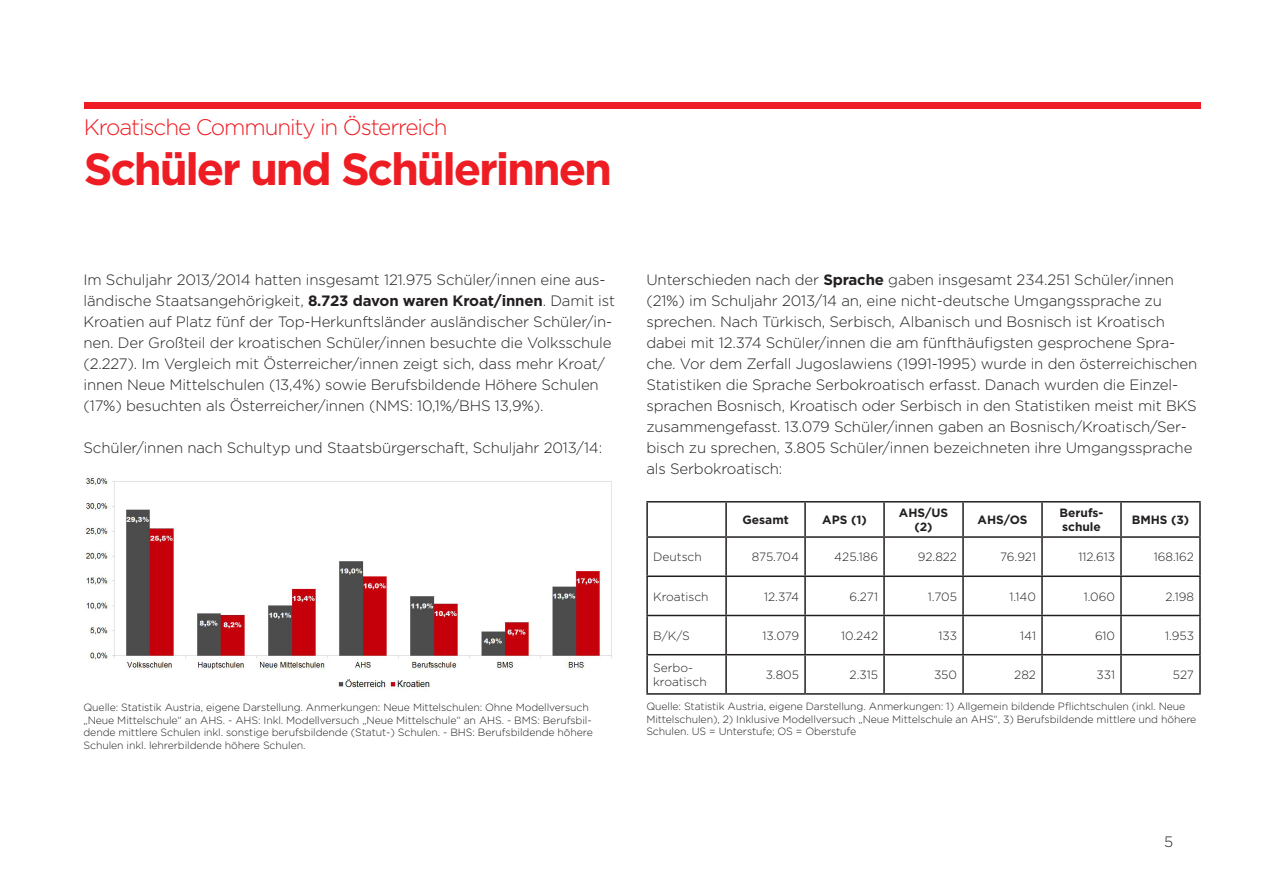
<style>
.page{position:relative;width:1263px;height:893px;background:#fff}
.page>*{position:absolute;margin:0;border:0;box-sizing:border-box;transform-origin:0 0}
.t1{font:700 45px "Gotham";letter-spacing:-.05em;color:#ee1d23}
.t2{font:300 22.5px "Gotham";letter-spacing:-.05em;color:#ee1d23}
.t3{font:300 15px/21px "Gotham";letter-spacing:-.01em;color:#231f20}
.t4{font:300 12px "Gotham";color:#231f20}
.t5{font:700 12px/13.5px "Gotham";color:#231f20;text-align:center}
.t6{font:300 10.5px/12.6px "Gotham";letter-spacing:-.01em;color:#231f20}
.s1{font-weight:700}
</style>
<div class="page">
<div style="left:84px;top:102px;width:1117px;height:6px;background:#ee1d23"></div>
<hr style="left:646px;top:501px;width:80px;height:2px;background:#231f20">
<hr style="left:646px;top:503px;width:2px;height:33px;background:#231f20">
<hr style="left:726px;top:501px;width:79px;height:2px;background:#231f20">
<hr style="left:725px;top:503px;width:2px;height:33px;background:#231f20">
<hr style="left:805px;top:501px;width:79px;height:2px;background:#231f20">
<hr style="left:804px;top:503px;width:2px;height:33px;background:#231f20">
<hr style="left:884px;top:501px;width:79px;height:2px;background:#231f20">
<hr style="left:883px;top:503px;width:2px;height:33px;background:#231f20">
<hr style="left:963px;top:501px;width:79px;height:2px;background:#231f20">
<hr style="left:962px;top:503px;width:2px;height:33px;background:#231f20">
<hr style="left:1042px;top:501px;width:79px;height:2px;background:#231f20">
<hr style="left:1041px;top:503px;width:2px;height:33px;background:#231f20">
<hr style="left:1121px;top:501px;width:80px;height:2px;background:#231f20">
<hr style="left:1120px;top:503px;width:2px;height:33px;background:#231f20">
<hr style="left:1199px;top:503px;width:2px;height:33px;background:#231f20">
<hr style="left:646px;top:536px;width:80px;height:2px;background:#231f20">
<hr style="left:646px;top:538px;width:2px;height:37px;background:#231f20">
<hr style="left:726px;top:536px;width:79px;height:2px;background:#231f20">
<hr style="left:725px;top:538px;width:2px;height:37px;background:#231f20">
<hr style="left:805px;top:536px;width:79px;height:2px;background:#231f20">
<hr style="left:804px;top:538px;width:2px;height:37px;background:#231f20">
<hr style="left:884px;top:536px;width:79px;height:2px;background:#231f20">
<hr style="left:883px;top:538px;width:2px;height:37px;background:#231f20">
<hr style="left:963px;top:536px;width:79px;height:2px;background:#231f20">
<hr style="left:962px;top:538px;width:2px;height:37px;background:#231f20">
<hr style="left:1042px;top:536px;width:79px;height:2px;background:#231f20">
<hr style="left:1041px;top:538px;width:2px;height:37px;background:#231f20">
<hr style="left:1121px;top:536px;width:80px;height:2px;background:#231f20">
<hr style="left:1120px;top:538px;width:2px;height:37px;background:#231f20">
<hr style="left:1199px;top:538px;width:2px;height:37px;background:#231f20">
<hr style="left:646px;top:575px;width:80px;height:2px;background:#231f20">
<hr style="left:646px;top:577px;width:2px;height:38px;background:#231f20">
<hr style="left:726px;top:575px;width:79px;height:2px;background:#231f20">
<hr style="left:725px;top:577px;width:2px;height:38px;background:#231f20">
<hr style="left:805px;top:575px;width:79px;height:2px;background:#231f20">
<hr style="left:804px;top:577px;width:2px;height:38px;background:#231f20">
<hr style="left:884px;top:575px;width:79px;height:2px;background:#231f20">
<hr style="left:883px;top:577px;width:2px;height:38px;background:#231f20">
<hr style="left:963px;top:575px;width:79px;height:2px;background:#231f20">
<hr style="left:962px;top:577px;width:2px;height:38px;background:#231f20">
<hr style="left:1042px;top:575px;width:79px;height:2px;background:#231f20">
<hr style="left:1041px;top:577px;width:2px;height:38px;background:#231f20">
<hr style="left:1121px;top:575px;width:80px;height:2px;background:#231f20">
<hr style="left:1120px;top:577px;width:2px;height:38px;background:#231f20">
<hr style="left:1199px;top:577px;width:2px;height:38px;background:#231f20">
<hr style="left:646px;top:615px;width:80px;height:1px;background:#231f20">
<hr style="left:646px;top:616px;width:2px;height:38px;background:#231f20">
<hr style="left:726px;top:615px;width:79px;height:1px;background:#231f20">
<hr style="left:725px;top:616px;width:2px;height:38px;background:#231f20">
<hr style="left:805px;top:615px;width:79px;height:1px;background:#231f20">
<hr style="left:804px;top:616px;width:2px;height:38px;background:#231f20">
<hr style="left:884px;top:615px;width:79px;height:1px;background:#231f20">
<hr style="left:883px;top:616px;width:2px;height:38px;background:#231f20">
<hr style="left:963px;top:615px;width:79px;height:1px;background:#231f20">
<hr style="left:962px;top:616px;width:2px;height:38px;background:#231f20">
<hr style="left:1042px;top:615px;width:79px;height:1px;background:#231f20">
<hr style="left:1041px;top:616px;width:2px;height:38px;background:#231f20">
<hr style="left:1121px;top:615px;width:80px;height:1px;background:#231f20">
<hr style="left:1120px;top:616px;width:2px;height:38px;background:#231f20">
<hr style="left:1199px;top:616px;width:2px;height:38px;background:#231f20">
<hr style="left:646px;top:654px;width:80px;height:1px;background:#231f20">
<hr style="left:646px;top:655px;width:2px;height:38px;background:#231f20">
<hr style="left:726px;top:654px;width:79px;height:1px;background:#231f20">
<hr style="left:725px;top:655px;width:2px;height:38px;background:#231f20">
<hr style="left:805px;top:654px;width:79px;height:1px;background:#231f20">
<hr style="left:804px;top:655px;width:2px;height:38px;background:#231f20">
<hr style="left:884px;top:654px;width:79px;height:1px;background:#231f20">
<hr style="left:883px;top:655px;width:2px;height:38px;background:#231f20">
<hr style="left:963px;top:654px;width:79px;height:1px;background:#231f20">
<hr style="left:962px;top:655px;width:2px;height:38px;background:#231f20">
<hr style="left:1042px;top:654px;width:79px;height:1px;background:#231f20">
<hr style="left:1041px;top:655px;width:2px;height:38px;background:#231f20">
<hr style="left:1121px;top:654px;width:80px;height:1px;background:#231f20">
<hr style="left:1120px;top:655px;width:2px;height:38px;background:#231f20">
<hr style="left:1199px;top:655px;width:2px;height:38px;background:#231f20">
<hr style="left:646px;top:693px;width:80px;height:2px;background:#231f20">
<hr style="left:726px;top:693px;width:79px;height:2px;background:#231f20">
<hr style="left:805px;top:693px;width:79px;height:2px;background:#231f20">
<hr style="left:884px;top:693px;width:79px;height:2px;background:#231f20">
<hr style="left:963px;top:693px;width:79px;height:2px;background:#231f20">
<hr style="left:1042px;top:693px;width:79px;height:2px;background:#231f20">
<hr style="left:1121px;top:693px;width:80px;height:2px;background:#231f20">
<img style="left:85px;top:478px;width:527px;height:213px">
<h2 class="t2" style="left:84px;top:113px;width:365px">Kroatische Community in Österreich</h2>
<p class="t1" style="left:84px;top:139px;width:530px">Schüler und Schülerinnen</p>
<p class="t3" style="left:83px;top:269px;width:533px">Im Schuljahr 2013/2014 hatten insgesamt 121.975 Schüler/innen eine aus&shy;ländische Staatsangehörigkeit, <span class="s1">8.723 davon waren Kroat/innen</span>. Damit ist Kroatien auf Platz fünf der Top-Herkunftsländer ausländischer Schüler/in&shy;nen. Der Großteil der kroatischen Schüler/innen besuchte die Volksschule (2.227). Im Vergleich mit Österreicher/innen zeigt sich, dass mehr Kroat/ innen Neue Mittelschulen (13,4%) sowie Berufsbildende Höhere Schulen (17%) besuchten als Österreicher/innen (NMS: 10,1%/BHS 13,9%).</p>
<p class="t3" style="left:83px;top:437px;width:520px">Schüler/innen nach Schultyp und Staatsbürgerschaft, Schuljahr 2013/14:</p>
<p class="t3" style="left:646px;top:269px;width:529px">Unterschieden nach der <span class="s1">Sprache</span> gaben insgesamt 234.251 Schüler/innen (21%) im Schuljahr 2013/14 an, eine nicht-deutsche Umgangssprache zu sprechen. Nach Türkisch, Serbisch, Albanisch und Bosnisch ist Kroatisch</p>
<p class="t3" style="left:646px;top:332px;width:552px">dabei mit 12.374 Schüler/innen die am fünfthäufigsten gesprochene Spra&shy;che. Vor dem Zerfall Jugoslawiens (1991-1995) wurde in den österreichischen Statistiken die Sprache Serbokroatisch erfasst. Danach wurden die Einzel&shy;sprachen Bosnisch, Kroatisch oder Serbisch in den Statistiken meist mit BKS zusammengefasst. 13.079 Schüler/innen gaben an Bosnisch/Kroatisch/Ser&shy;bisch zu sprechen, 3.805 Schüler/innen bezeichneten ihre Umgangssprache als Serbokroatisch:</p>
<p class="t5" style="left:742px;top:513px;width:48px">Gesamt</p>
<p class="t5" style="left:822px;top:513px;width:46px">APS (1)</p>
<p class="t5" style="left:899px;top:506px;width:51px">AHS/US (2)</p>
<p class="t5" style="left:977px;top:513px;width:51px">AHS/OS</p>
<p class="t5" style="left:1059px;top:506px;width:46px;text-align:left">Berufs&shy;schule</p>
<p class="t5" style="left:1132px;top:513px;width:59px">BMHS (3)</p>
<p class="t4" style="left:653px;top:550px;width:50px">Deutsch</p>
<p class="t4" style="left:752px;top:550px;width:49px">875.704</p>
<p class="t4" style="left:834px;top:550px;width:45px">425.186</p>
<p class="t4" style="left:918px;top:550px;width:41px">92.822</p>
<p class="t4" style="left:1000px;top:550px;width:37px">76.921</p>
<p class="t4" style="left:1078px;top:550px;width:38px">112.613</p>
<p class="t4" style="left:1154px;top:550px;width:42px">168.162</p>
<p class="t4" style="left:653px;top:589px;width:57px">Kroatisch</p>
<p class="t4" style="left:764px;top:589px;width:36px">12.374</p>
<p class="t4" style="left:849px;top:589px;width:30px">6.271</p>
<p class="t4" style="left:928px;top:589px;width:31px">1.705</p>
<p class="t4" style="left:1009px;top:589px;width:28px">1.140</p>
<p class="t4" style="left:1084px;top:589px;width:33px">1.060</p>
<p class="t4" style="left:1165px;top:589px;width:30px">2.198</p>
<p class="t4" style="left:653px;top:628px;width:38px">B/K/S</p>
<p class="t4" style="left:762px;top:628px;width:38px">13.079</p>
<p class="t4" style="left:841px;top:628px;width:38px">10.242</p>
<p class="t4" style="left:938px;top:628px;width:20px">133</p>
<p class="t4" style="left:1020px;top:628px;width:17px">141</p>
<p class="t4" style="left:1095px;top:628px;width:22px">610</p>
<p class="t4" style="left:1165px;top:628px;width:30px">1.953</p>
<p class="t4" style="left:653px;top:660px;width:41px">Serbo-</p>
<p class="t4" style="left:653px;top:674px;width:55px">kroatisch</p>
<p class="t4" style="left:766px;top:667px;width:35px">3.805</p>
<p class="t4" style="left:850px;top:667px;width:30px">2.315</p>
<p class="t4" style="left:934px;top:667px;width:25px">350</p>
<p class="t4" style="left:1014px;top:667px;width:23px">282</p>
<p class="t4" style="left:1096px;top:667px;width:20px">331</p>
<p class="t4" style="left:1173px;top:667px;width:23px">527</p>
<p class="t6" style="left:83px;top:701px;width:511px">Quelle: Statistik Austria, eigene Darstellung. Anmerkungen: Neue Mittelschulen: Ohne Modellversuch „Neue Mittelschule“ an AHS. - AHS: Inkl. Modellversuch „Neue Mittelschule“ an AHS. - BMS: Berufsbil&shy;dende mittlere Schulen inkl. sonstige berufsbildende (Statut-) Schulen. - BHS: Berufsbildende höhere Schulen inkl. lehrerbildende höhere Schulen.</p>
<p class="t6" style="left:646px;top:700px;width:551px">Quelle: Statistik Austria, eigene Darstellung. Anmerkungen: 1) Allgemein bildende Pflichtschulen (inkl. Neue<br>Mittelschulen), 2) Inklusive Modellversuch „Neue Mittelschule an AHS“, 3) Berufsbildende mittlere und höhere<br>Schulen. US = Unterstufe; OS = Oberstufe</p>
<p class="t3" style="left:1164px;top:831px;width:11px">5</p>
</div>
